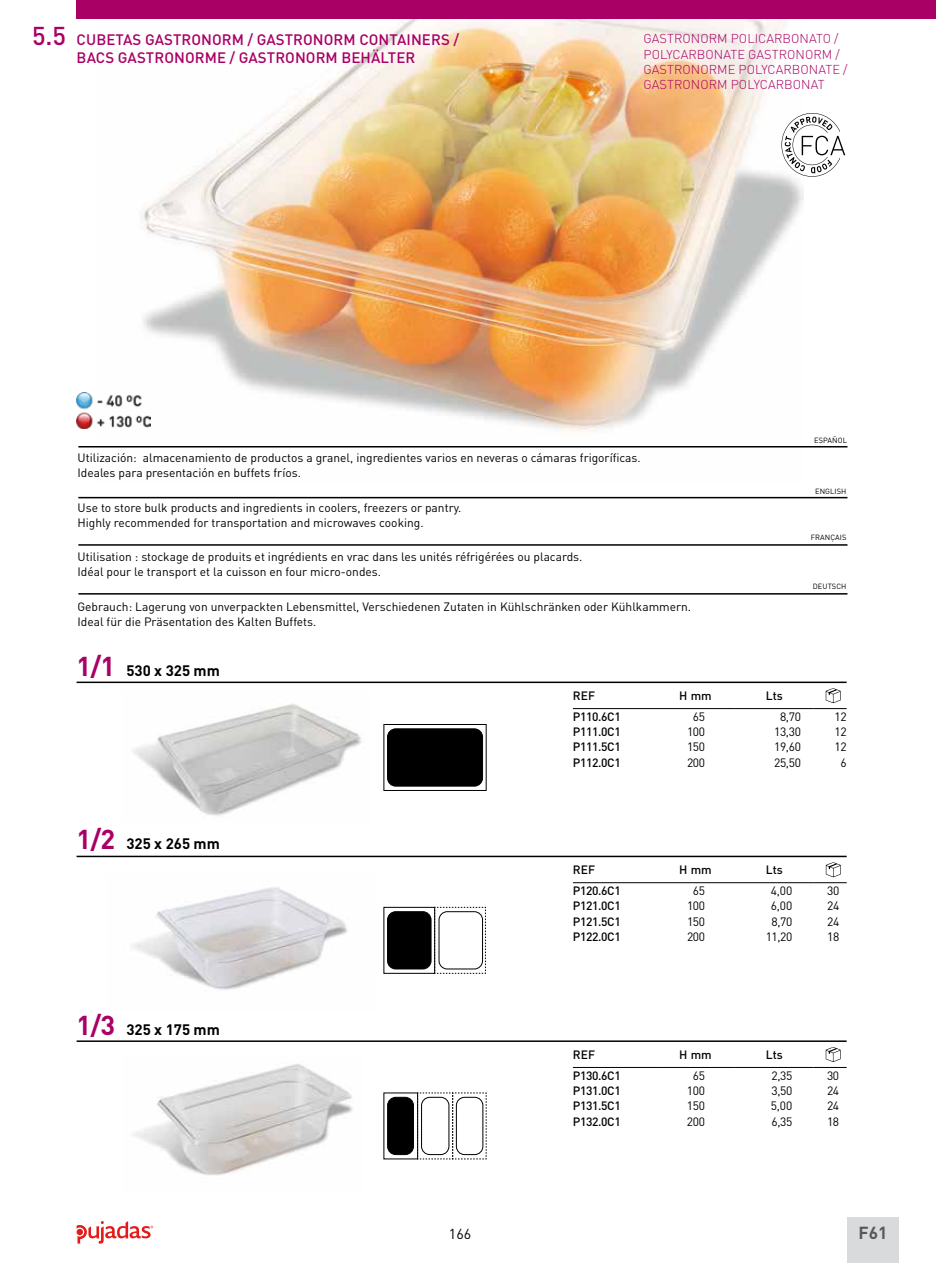
<style>
.page{position:relative;width:936px;height:1263px;background:#fff}
.page>*{position:absolute;margin:0;border:0;box-sizing:border-box;transform-origin:0 0}
.t1{font:500 25.5px "DIN Pro";color:#a90065}
.t2{font:700 17.25px "DIN Pro";color:#57585a}
.t3{font:500 15px/18px "DIN Pro";letter-spacing:.005em;color:#a90065}
.t4{font:700 15px "DIN Pro";color:#000}
.t5{font:14.25px "DIN Pro";color:#000}
.t6{font:300 12.75px/15.3px "DIN Pro";letter-spacing:.005em;color:#a90065}
.t7{font:12px/15px "DIN Pro";color:#000}
.t8{font:500 12px "DIN Pro";letter-spacing:-.03em;color:#000}
.t9{font:7.5px "DIN Pro";letter-spacing:.01em;color:#000}
.s1{font-size:27px;color:#a90065}
</style>
<div class="page">
<img style="left:95px;top:19px;width:708px;height:429px">
<hr style="left:78px;top:446px;width:769px;height:1px;background:#000">
<hr style="left:78px;top:497px;width:769px;height:1px;background:#000">
<hr style="left:78px;top:544px;width:769px;height:2px;background:#000">
<hr style="left:78px;top:593px;width:769px;height:2px;background:#000">
<img style="left:132px;top:887px;width:215px;height:103px">
<img style="left:133px;top:704px;width:229px;height:112px">
<div style="left:383px;top:724px;width:103px;height:67px;border:1px solid #000"></div>
<div style="left:387px;top:729px;width:95px;height:57px;background:#000;border-radius:8px"></div>
<div style="left:387px;top:729px;width:95px;height:57px;border:1px solid #000;border-radius:8px"></div>
<svg style="left:434px;top:907px;width:52px;height:67px"></svg>
<div style="left:387px;top:912px;width:44px;height:57px;background:#000;border-radius:8px"></div>
<div style="left:387px;top:911px;width:44px;height:58px;border:1px solid #000;border-radius:8px"></div>
<div style="left:439px;top:911px;width:43px;height:58px;border:1px solid #000;border-radius:8px"></div>
<img style="left:133px;top:1064px;width:220px;height:112px">
<div style="left:387px;top:1097px;width:26px;height:57px;background:#000;border-radius:8px"></div>
<div style="left:387px;top:1097px;width:26px;height:58px;border:1px solid #000;border-radius:8px"></div>
<svg style="left:417px;top:1092px;width:70px;height:68px"></svg>
<hr style="left:77px;top:681px;width:769px;height:2px;background:#000">
<hr style="left:77px;top:856px;width:769px;height:1px;background:#000">
<hr style="left:77px;top:1040px;width:769px;height:2px;background:#000">
<img style="left:77px;top:392px;width:74px;height:37px">
<svg style="left:781px;top:113px;width:64px;height:64px"></svg>
<hr style="left:573px;top:708px;width:83px;height:1px;background:#000">
<hr style="left:656px;top:708px;width:78px;height:1px;background:#000">
<hr style="left:734px;top:708px;width:79px;height:1px;background:#000">
<hr style="left:813px;top:708px;width:33px;height:1px;background:#000">
<svg style="left:825px;top:688px;width:15px;height:15px"></svg>
<hr style="left:573px;top:882px;width:83px;height:1px;background:#000">
<hr style="left:656px;top:882px;width:78px;height:1px;background:#000">
<hr style="left:734px;top:882px;width:79px;height:1px;background:#000">
<hr style="left:813px;top:882px;width:33px;height:1px;background:#000">
<svg style="left:825px;top:862px;width:15px;height:15px"></svg>
<hr style="left:573px;top:1067px;width:83px;height:1px;background:#000">
<hr style="left:656px;top:1067px;width:78px;height:1px;background:#000">
<hr style="left:734px;top:1067px;width:79px;height:1px;background:#000">
<hr style="left:813px;top:1067px;width:33px;height:1px;background:#000">
<svg style="left:825px;top:1047px;width:15px;height:15px"></svg>
<div style="left:77px;top:0;width:858px;height:19px;background:#a90065"></div>
<div style="left:847px;top:1217px;width:51px;height:46px;background:#d9dadb"></div>
<svg style="left:77px;top:1221px;width:76px;height:22px"></svg>
<h1 class="t1" style="left:32px;top:19px;width:36px">5.5</h1>
<p class="t3" style="left:77px;top:30px;width:384px">CUBETAS GASTRONORM / GASTRONORM CONTAINERS /<br>BACS GASTRONORME / GASTRONORM BEHÄLTER</p>
<p class="t6" style="left:643px;top:31px;width:205px">GASTRONORM POLICARBONATO /<br>POLYCARBONATE GASTRONORM /<br>GASTRONORME POLYCARBONATE /<br>GASTRONORM POLYCARBONAT</p>
<p class="t7" style="left:77px;top:450px;width:564px">Utilización: almacenamiento de productos a granel, ingredientes varios en neveras o cámaras frigoríficas.<br>Ideales para presentación en buffets fríos.</p>
<p class="t7" style="left:77px;top:499px;width:385px">Use to store bulk products and ingredients in coolers, freezers or pantry.<br>Highly recommended for transportation and microwaves cooking.</p>
<p class="t7" style="left:77px;top:549px;width:506px">Utilisation : stockage de produits et ingrédients en vrac dans les unités réfrigérées ou placards.<br>Idéal pour le transport et la cuisson en four micro-ondes.</p>
<p class="t7" style="left:77px;top:598px;width:615px">Gebrauch: Lagerung von unverpackten Lebensmittel, Verschiedenen Zutaten in Kühlschränken oder Kühlkammern.<br>Ideal für die Präsentation des Kalten Buffets.</p>
<p class="t4" style="left:77px;top:660px;width:145px"><span class="s1">1/1</span> 530 x 325 mm</p>
<p class="t9" style="left:814px;top:435px;width:34px">ESPAÑOL</p>
<p class="t9" style="left:815px;top:486px;width:33px">ENGLISH</p>
<p class="t9" style="left:810px;top:533px;width:37px">FRANÇAIS</p>
<p class="t9" style="left:812px;top:582px;width:35px">DEUTSCH</p>
<p class="t4" style="left:77px;top:833px;width:145px"><span class="s1">1/2</span> 325 x 265 mm</p>
<p class="t4" style="left:77px;top:1019px;width:145px"><span class="s1">1/3</span> 325 x 175 mm</p>
<p class="t8" style="left:573px;top:688px;width:24px">REF</p>
<p class="t8" style="left:679px;top:688px;width:34px">H mm</p>
<p class="t8" style="left:765px;top:688px;width:18px">Lts</p>
<p class="t8" style="left:573px;top:708px;width:49px">P110.6C1</p>
<p class="t7" style="left:692px;top:709px;width:14px">65</p>
<p class="t7" style="left:780px;top:709px;width:22px">8,70</p>
<p class="t7" style="left:834px;top:709px;width:14px">12</p>
<p class="t8" style="left:573px;top:724px;width:49px">P111.0C1</p>
<p class="t7" style="left:687px;top:724px;width:20px">100</p>
<p class="t7" style="left:774px;top:724px;width:28px">13,30</p>
<p class="t7" style="left:834px;top:724px;width:14px">12</p>
<p class="t8" style="left:573px;top:739px;width:49px">P111.5C1</p>
<p class="t7" style="left:687px;top:739px;width:20px">150</p>
<p class="t7" style="left:774px;top:739px;width:28px">19,60</p>
<p class="t7" style="left:834px;top:739px;width:14px">12</p>
<p class="t8" style="left:573px;top:754px;width:49px">P112.0C1</p>
<p class="t7" style="left:687px;top:754px;width:20px">200</p>
<p class="t7" style="left:774px;top:754px;width:28px">25,50</p>
<p class="t7" style="left:840px;top:754px;width:8px">6</p>
<p class="t8" style="left:573px;top:862px;width:24px">REF</p>
<p class="t8" style="left:679px;top:862px;width:34px">H mm</p>
<p class="t8" style="left:765px;top:862px;width:18px">Lts</p>
<p class="t8" style="left:573px;top:883px;width:49px">P120.6C1</p>
<p class="t7" style="left:693px;top:883px;width:14px">65</p>
<p class="t7" style="left:770px;top:883px;width:23px">4,00</p>
<p class="t7" style="left:827px;top:883px;width:14px">30</p>
<p class="t8" style="left:573px;top:898px;width:49px">P121.0C1</p>
<p class="t7" style="left:687px;top:898px;width:20px">100</p>
<p class="t7" style="left:770px;top:898px;width:23px">6,00</p>
<p class="t7" style="left:827px;top:898px;width:14px">24</p>
<p class="t8" style="left:573px;top:913px;width:49px">P121.5C1</p>
<p class="t7" style="left:687px;top:913px;width:20px">150</p>
<p class="t7" style="left:771px;top:913px;width:22px">8,70</p>
<p class="t7" style="left:827px;top:913px;width:14px">24</p>
<p class="t8" style="left:573px;top:928px;width:49px">P122.0C1</p>
<p class="t7" style="left:687px;top:928px;width:20px">200</p>
<p class="t7" style="left:765px;top:928px;width:28px">11,20</p>
<p class="t7" style="left:827px;top:928px;width:14px">18</p>
<p class="t8" style="left:573px;top:1046px;width:24px">REF</p>
<p class="t8" style="left:679px;top:1046px;width:34px">H mm</p>
<p class="t8" style="left:765px;top:1046px;width:18px">Lts</p>
<p class="t8" style="left:573px;top:1067px;width:49px">P130.6C1</p>
<p class="t7" style="left:692px;top:1067px;width:14px">65</p>
<p class="t7" style="left:771px;top:1067px;width:22px">2,35</p>
<p class="t7" style="left:827px;top:1067px;width:14px">30</p>
<p class="t8" style="left:573px;top:1082px;width:49px">P131.0C1</p>
<p class="t7" style="left:687px;top:1083px;width:20px">100</p>
<p class="t7" style="left:771px;top:1083px;width:22px">3,50</p>
<p class="t7" style="left:827px;top:1083px;width:14px">24</p>
<p class="t8" style="left:573px;top:1098px;width:49px">P131.5C1</p>
<p class="t7" style="left:687px;top:1098px;width:20px">150</p>
<p class="t7" style="left:770px;top:1098px;width:23px">5,00</p>
<p class="t7" style="left:827px;top:1098px;width:14px">24</p>
<p class="t8" style="left:573px;top:1113px;width:49px">P132.0C1</p>
<p class="t7" style="left:687px;top:1113px;width:20px">200</p>
<p class="t7" style="left:771px;top:1113px;width:22px">6,35</p>
<p class="t7" style="left:827px;top:1113px;width:14px">18</p>
<p class="t5" style="left:449px;top:1224px;width:24px">166</p>
<h2 class="t2" style="left:858px;top:1220px;width:30px">F61</h2>
</div>
